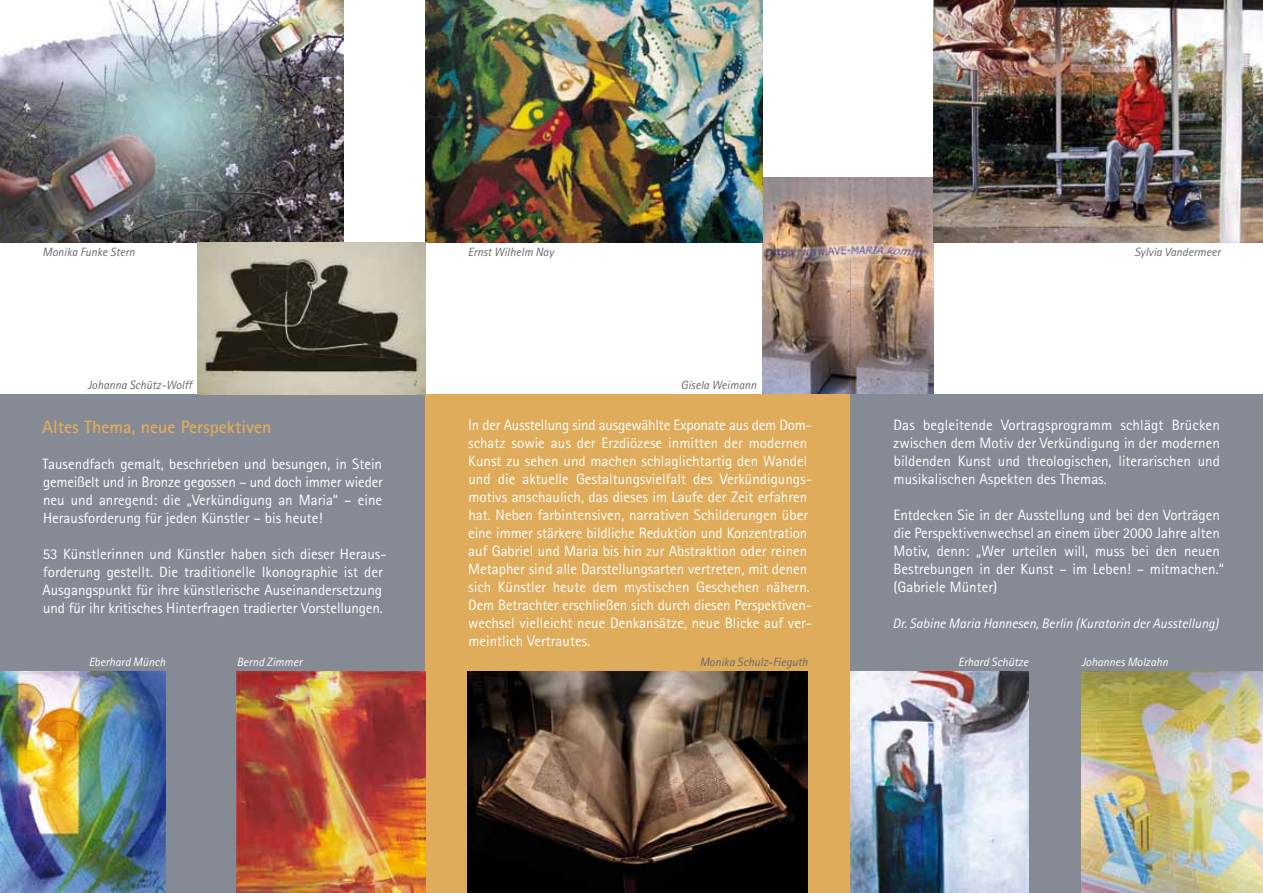
<style>
.page{position:relative;width:1263px;height:893px;background:#fff}
.page>*{position:absolute;margin:0;border:0;box-sizing:border-box;transform-origin:0 0}
.t1{font:700 18px "Rotis Sans Serif";color:#deac5a}
.t2{font:15px/18px "Rotis Sans Serif";color:#fff}
.t3{font:italic 13.65px "Rotis Sans Serif";color:#fff}
.t4{font:italic 12px "Rotis Sans Serif";color:#666769}
.t5{font:italic 12px "Rotis Sans Serif";color:#fff}
</style>
<div class="page">
<img style="left:762px;top:177px;width:171px;height:217px">
<div style="left:0;top:394px;width:425px;height:499px;background:#868a95"></div>
<div style="left:425px;top:394px;width:425px;height:499px;background:#deac5a"></div>
<div style="left:850px;top:394px;width:413px;height:499px;background:#868a95"></div>
<img style="left:0;top:672px;width:166px;height:221px">
<img style="left:425px;top:0;width:337px;height:242px">
<img style="left:468px;top:672px;width:340px;height:221px">
<img style="left:850px;top:672px;width:178px;height:221px">
<img style="left:237px;top:672px;width:188px;height:221px">
<img style="left:0;top:0;width:344px;height:242px">
<img style="left:933px;top:0;width:330px;height:242px">
<img style="left:1081px;top:672px;width:182px;height:221px">
<img style="left:198px;top:242px;width:227px;height:152px">
<p class="t4" style="left:43px;top:245px;width:94px">Monika Funke Stern</p>
<p class="t4" style="left:468px;top:245px;width:88px">Ernst Wilhelm Nay</p>
<p class="t4" style="left:1134px;top:245px;width:87px">Sylvia Vandermeer</p>
<p class="t4" style="left:87px;top:378px;width:106px">Johanna Schütz-Wolff</p>
<p class="t4" style="left:681px;top:378px;width:77px">Gisela Weimann</p>
<p class="t1" style="left:42px;top:416px;width:231px">Altes Thema, neue Perspektiven</p>
<p class="t2" style="left:42px;top:455px;width:342px;text-align:justify">Tausendfach gemalt, beschrieben und besungen, in Stein gemeißelt und in Bronze gegossen – und doch immer wieder neu und anregend: die „Verkündigung an Maria“ – eine Herausforderung für jeden Künstler – bis heute!</p>
<p class="t2" style="left:42px;top:545px;width:346px">53 Künstlerinnen und Künstler haben sich dieser Heraus&shy;forderung gestellt. Die traditionelle Ikonographie ist der Ausgangspunkt für ihre künstlerische Auseinandersetzung und für ihr kritisches Hinterfragen tradierter Vorstellungen.</p>
<p class="t2" style="left:468px;top:416px;width:345px">In der Ausstellung sind ausgewählte Exponate aus dem Dom&shy;schatz sowie aus der Erzdiözese inmitten der modernen Kunst zu sehen und machen schlaglichtartig den Wandel und die aktuelle Gestaltungsvielfalt des Verkündigungs&shy;motivs anschaulich, das dieses im Laufe der Zeit erfahren hat. Neben farbintensiven, narrativen Schilderungen über eine immer stärkere bildliche Reduktion und Konzentration auf Gabriel und Maria bis hin zur Abstraktion oder reinen Metapher sind alle Darstellungsarten vertreten, mit denen sich Künstler heute dem mystischen Geschehen nähern.<br>Dem Betrachter erschließen sich durch diesen Perspektiven&shy;wechsel vielleicht neue Denkansätze, neue Blicke auf ver&shy;meintlich Vertrautes.</p>
<p class="t2" style="left:893px;top:416px;width:328px;text-align:justify">Das begleitende Vortragsprogramm schlägt Brücken zwischen dem Motiv der Verkündigung in der modernen bildenden Kunst und theologischen, literarischen und musikalischen Aspekten des Themas.</p>
<p class="t2" style="left:893px;top:506px;width:332px">Entdecken Sie in der Ausstellung und bei den Vorträgen die Perspektivenwechsel an einem über 2000 Jahre alten Motiv, denn: „Wer urteilen will, muss bei den neuen Bestrebungen in der Kunst – im Leben! – mitmachen.“ (Gabriele Münter)</p>
<p class="t3" style="left:893px;top:616px;width:328px">Dr. Sabine Maria Hannesen, Berlin (Kuratorin der Ausstellung)</p>
<p class="t5" style="left:89px;top:655px;width:78px">Eberhard Münch</p>
<p class="t5" style="left:237px;top:655px;width:67px">Bernd Zimmer</p>
<p class="t4" style="left:700px;top:655px;width:110px">Monika Schulz-Fieguth</p>
<p class="t5" style="left:958px;top:655px;width:72px">Erhard Schütze</p>
<p class="t5" style="left:1081px;top:655px;width:88px">Johannes Molzahn</p>
</div>
